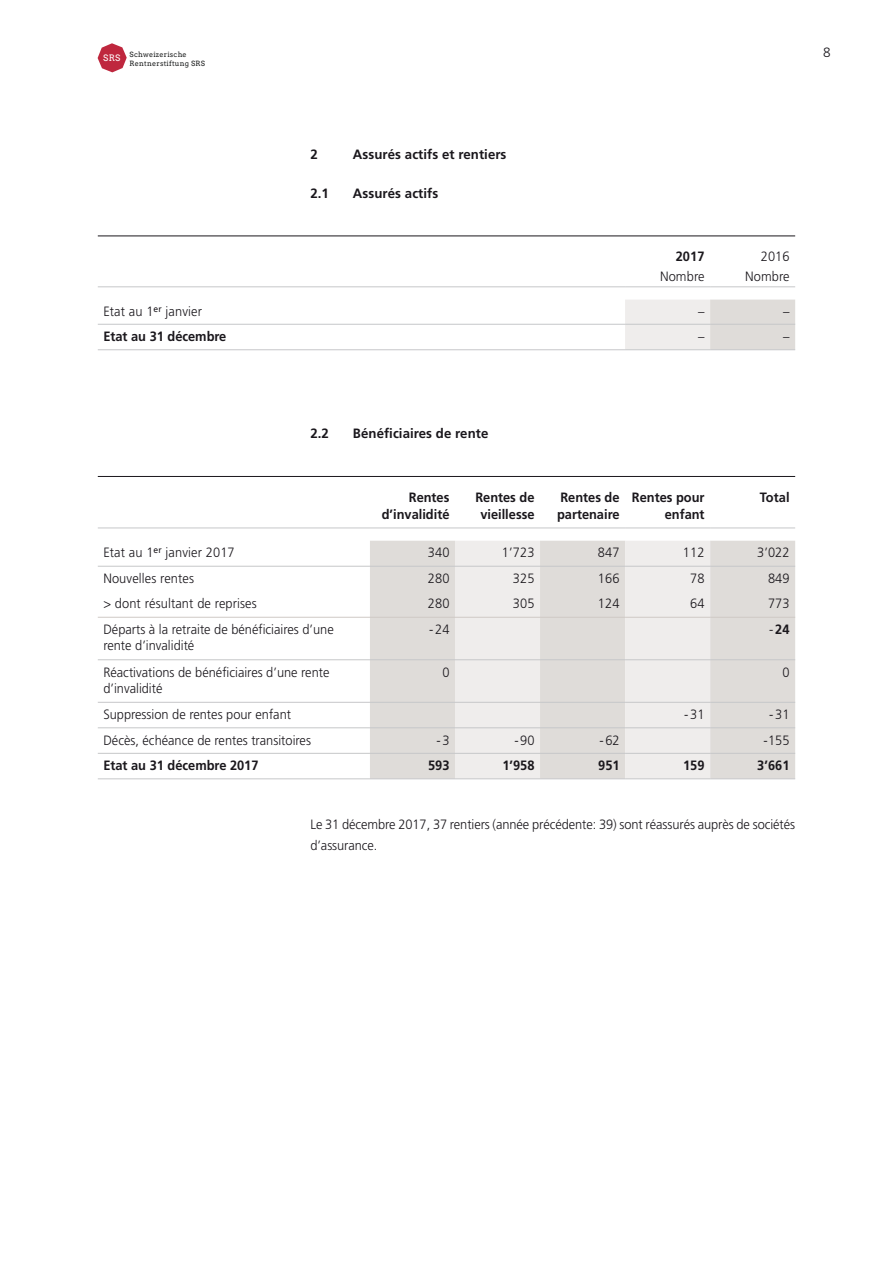
<style>
.page{position:relative;width:893px;height:1263px;background:#fff}
.page>*{position:absolute;margin:0;border:0;box-sizing:border-box;transform-origin:0 0}
.t1{font:300 13.5px/16.5px "Frutiger LT";color:#1a171c;scale:.95 1}
.t2{font:700 13.5px/16.5px "Frutiger LT";color:#1a171c;text-align:right;scale:.95 1}
.t3{font:700 13.5px "Frutiger LT";color:#1a171c}
.t4{font:300 13.5px "Frutiger LT";color:#1a171c}
.t5{font:8.85px "Arvo";color:#fff}
.t6{font:7.2px "Arvo";letter-spacing:.03em;color:#1b1d1d}
.s1{font-weight:300}
</style>
<div class="page">
<svg style="left:98px;top:43px;width:29px;height:29px"></svg>
<svg style="left:625px;top:300px;width:170px;height:49px;background:#e6e4e2"></svg>
<hr style="left:98px;top:324px;width:527px;height:1px;background:#c6c7c9">
<hr style="left:625px;top:324px;width:85px;height:1px;background:#c6c7c9">
<hr style="left:710px;top:324px;width:85px;height:1px;background:#c6c7c9">
<hr style="left:98px;top:286px;width:527px;height:1px;background:#c6c7c9">
<hr style="left:625px;top:286px;width:85px;height:1px;background:#c6c7c9">
<hr style="left:710px;top:286px;width:85px;height:1px;background:#c6c7c9">
<hr style="left:98px;top:349px;width:527px;height:1px;background:#c6c7c9">
<hr style="left:625px;top:349px;width:85px;height:1px;background:#c6c7c9">
<hr style="left:710px;top:349px;width:85px;height:1px;background:#c6c7c9">
<hr style="left:98px;top:476px;width:697px;height:1px;background:#1a171c">
<hr style="left:98px;top:236px;width:697px;height:1px;background:#1a171c">
<div style="left:370px;top:541px;width:425px;height:237px;background:#dfdcd9"></div>
<svg style="left:455px;top:541px;width:255px;height:237px;background:#e9e7e5"></svg>
<hr style="left:98px;top:528px;width:272px;height:1px;background:#c6c7c9">
<hr style="left:370px;top:528px;width:85px;height:1px;background:#c6c7c9">
<hr style="left:455px;top:528px;width:85px;height:1px;background:#c6c7c9">
<hr style="left:540px;top:528px;width:85px;height:1px;background:#c6c7c9">
<hr style="left:625px;top:528px;width:85px;height:1px;background:#c6c7c9">
<hr style="left:710px;top:528px;width:85px;height:1px;background:#c6c7c9">
<hr style="left:98px;top:566px;width:272px;height:1px;background:#c6c7c9">
<hr style="left:370px;top:566px;width:85px;height:1px;background:#c6c7c9">
<hr style="left:455px;top:566px;width:85px;height:1px;background:#c6c7c9">
<hr style="left:540px;top:566px;width:85px;height:1px;background:#c6c7c9">
<hr style="left:625px;top:566px;width:85px;height:1px;background:#c6c7c9">
<hr style="left:710px;top:566px;width:85px;height:1px;background:#c6c7c9">
<hr style="left:98px;top:659px;width:272px;height:1px;background:#c6c7c9">
<hr style="left:370px;top:659px;width:85px;height:1px;background:#c6c7c9">
<hr style="left:455px;top:659px;width:85px;height:1px;background:#c6c7c9">
<hr style="left:540px;top:659px;width:85px;height:1px;background:#c6c7c9">
<hr style="left:98px;top:702px;width:272px;height:1px;background:#c6c7c9">
<hr style="left:370px;top:702px;width:85px;height:1px;background:#c6c7c9">
<hr style="left:455px;top:702px;width:85px;height:1px;background:#c6c7c9">
<hr style="left:540px;top:702px;width:85px;height:1px;background:#c6c7c9">
<hr style="left:98px;top:727px;width:272px;height:1px;background:#c6c7c9">
<hr style="left:370px;top:727px;width:85px;height:1px;background:#c6c7c9">
<hr style="left:455px;top:727px;width:85px;height:1px;background:#c6c7c9">
<hr style="left:540px;top:727px;width:85px;height:1px;background:#c6c7c9">
<hr style="left:98px;top:753px;width:272px;height:1px;background:#c6c7c9">
<hr style="left:370px;top:753px;width:85px;height:1px;background:#c6c7c9">
<hr style="left:455px;top:753px;width:85px;height:1px;background:#c6c7c9">
<hr style="left:540px;top:753px;width:85px;height:1px;background:#c6c7c9">
<hr style="left:98px;top:778px;width:272px;height:1px;background:#c6c7c9">
<hr style="left:370px;top:778px;width:85px;height:1px;background:#c6c7c9">
<hr style="left:455px;top:778px;width:85px;height:1px;background:#c6c7c9">
<hr style="left:540px;top:778px;width:85px;height:1px;background:#c6c7c9">
<hr style="left:625px;top:659px;width:85px;height:1px;background:#c6c7c9">
<hr style="left:710px;top:659px;width:85px;height:1px;background:#c6c7c9">
<hr style="left:625px;top:702px;width:85px;height:1px;background:#c6c7c9">
<hr style="left:710px;top:702px;width:85px;height:1px;background:#c6c7c9">
<hr style="left:625px;top:727px;width:85px;height:1px;background:#c6c7c9">
<hr style="left:710px;top:727px;width:85px;height:1px;background:#c6c7c9">
<hr style="left:625px;top:753px;width:85px;height:1px;background:#c6c7c9">
<hr style="left:710px;top:753px;width:85px;height:1px;background:#c6c7c9">
<hr style="left:625px;top:778px;width:85px;height:1px;background:#c6c7c9">
<hr style="left:710px;top:778px;width:85px;height:1px;background:#c6c7c9">
<hr style="left:98px;top:617px;width:272px;height:1px;background:#cfc9c5">
<hr style="left:370px;top:617px;width:85px;height:1px;background:#cfc9c5">
<hr style="left:455px;top:617px;width:85px;height:1px;background:#cfc9c5">
<hr style="left:540px;top:617px;width:85px;height:1px;background:#cfc9c5">
<hr style="left:625px;top:617px;width:85px;height:1px;background:#cfc9c5">
<hr style="left:710px;top:617px;width:85px;height:1px;background:#cfc9c5">
<p class="t5" style="left:103px;top:53px;width:19px">SRS</p>
<p class="t6" style="left:130px;top:51px;width:59px">Schweizerische</p>
<p class="t4" style="left:823px;top:45px;width:9px">8</p>
<p class="t6" style="left:130px;top:59px;width:77px">Rentnerstiftung SRS</p>
<p class="t3" style="left:310px;top:146px;width:9px">2</p>
<p class="t3" style="left:353px;top:146px;width:155px">Assurés actifs et rentiers</p>
<p class="t3" style="left:310px;top:185px;width:20px">2.1</p>
<p class="t3" style="left:353px;top:185px;width:87px">Assurés actifs</p>
<p class="t2" style="left:676px;top:248px;width:32px">2017</p>
<p class="t1" style="left:660px;top:268px;width:48px">Nombre</p>
<p class="t1" style="left:745px;top:247px;width:48px;line-height:19.5px;text-align:right">2016<br>Nombre</p>
<p class="t1" style="left:103px;top:304px;width:105px">Etat au 1<sup>er</sup> janvier</p>
<p class="t1" style="left:698px;top:304px;width:8px">–</p>
<p class="t1" style="left:783px;top:304px;width:8px">–</p>
<p class="t2" style="left:103px;top:328px;width:131px">Etat au 31 décembre</p>
<p class="t1" style="left:698px;top:328px;width:8px">–</p>
<p class="t1" style="left:783px;top:328px;width:8px">–</p>
<p class="t3" style="left:310px;top:425px;width:20px">2.2</p>
<p class="t3" style="left:353px;top:425px;width:137px">Bénéficiaires de rente</p>
<p class="t2" style="left:382px;top:489px;width:73px">Rentes d’invalidité</p>
<p class="t2" style="left:475px;top:489px;width:64px;text-align:center">Rentes de vieillesse</p>
<p class="t2" style="left:557px;top:489px;width:67px;text-align:left">Rentes de partenaire</p>
<p class="t2" style="left:632px;top:489px;width:78px">Rentes pour enfant</p>
<p class="t2" style="left:760px;top:489px;width:33px">Total</p>
<p class="t1" style="left:103px;top:545px;width:140px">Etat au 1<sup>er</sup> janvier 2017</p>
<p class="t1" style="left:428px;top:545px;width:24px">340</p>
<p class="t1" style="left:502px;top:545px;width:36px">1’723</p>
<p class="t1" style="left:598px;top:545px;width:24px">847</p>
<p class="t1" style="left:683px;top:545px;width:24px">112</p>
<p class="t1" style="left:757px;top:545px;width:36px">3’022</p>
<p class="t1" style="left:103px;top:570px;width:97px">Nouvelles rentes</p>
<p class="t1" style="left:428px;top:570px;width:24px">280</p>
<p class="t1" style="left:513px;top:570px;width:24px">325</p>
<p class="t1" style="left:598px;top:570px;width:24px">166</p>
<p class="t1" style="left:690px;top:570px;width:17px">78</p>
<p class="t1" style="left:768px;top:570px;width:24px">849</p>
<p class="t1" style="left:103px;top:596px;width:163px">&gt; dont résultant de reprises</p>
<p class="t1" style="left:428px;top:596px;width:24px">280</p>
<p class="t1" style="left:513px;top:596px;width:24px">305</p>
<p class="t1" style="left:598px;top:596px;width:24px">124</p>
<p class="t1" style="left:690px;top:596px;width:17px">64</p>
<p class="t1" style="left:768px;top:596px;width:24px">773</p>
<p class="t1" style="left:103px;top:621px;width:244px">Départs à la retraite de bénéficiaires d’une rente d’invalidité</p>
<p class="t1" style="left:429px;top:621px;width:23px">-24</p>
<p class="t2" style="left:769px;top:621px;width:23px"><span class="s1">-</span>24</p>
<p class="t1" style="left:103px;top:664px;width:240px">Réactivations de bénéficiaires d’une rente d’invalidité</p>
<p class="t1" style="left:442px;top:664px;width:9px">0</p>
<p class="t1" style="left:783px;top:664px;width:9px">0</p>
<p class="t1" style="left:103px;top:706px;width:199px">Suppression de rentes pour enfant</p>
<p class="t1" style="left:684px;top:706px;width:23px">-31</p>
<p class="t1" style="left:769px;top:706px;width:23px">-31</p>
<p class="t1" style="left:103px;top:732px;width:220px">Décès, échéance de rentes transitoires</p>
<p class="t1" style="left:436px;top:732px;width:15px">-3</p>
<p class="t1" style="left:514px;top:732px;width:23px">-90</p>
<p class="t1" style="left:599px;top:732px;width:23px">-62</p>
<p class="t1" style="left:764px;top:732px;width:29px">-155</p>
<p class="t2" style="left:103px;top:757px;width:165px">Etat au 31 décembre 2017</p>
<p class="t2" style="left:428px;top:757px;width:24px">593</p>
<p class="t2" style="left:502px;top:757px;width:35px">1’958</p>
<p class="t2" style="left:598px;top:757px;width:24px">951</p>
<p class="t2" style="left:683px;top:757px;width:24px">159</p>
<p class="t2" style="left:757px;top:757px;width:36px">3’661</p>
<p class="t1" style="left:310px;top:814px;width:512px;line-height:21px">Le 31 décembre 2017, 37 rentiers (année précédente: 39) sont réassurés auprès de sociétés d’assurance.</p>
</div>
